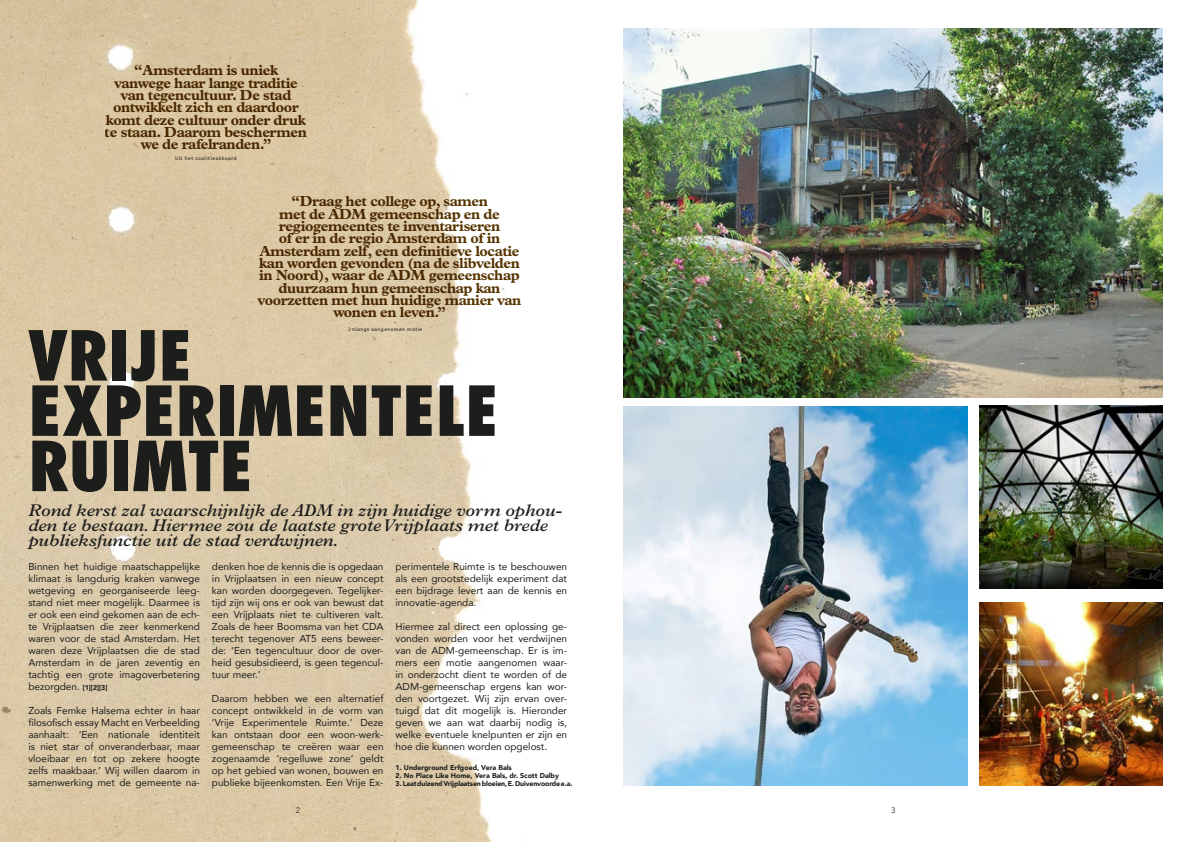
<style>
.page{position:relative;width:1191px;height:842px;background:#fff}
.page>*{position:absolute;margin:0;border:0;box-sizing:border-box;transform-origin:0 0}
.t1{font:800 condensed 67px/55.3px "Futura";color:#1d1d1b}
.t2{font:italic 600 17px/15px "Plantin";color:#1d1d1b}
.t3{font:700 14.7px/12.3px "Plantin";letter-spacing:-.03em;color:#573500;text-align:center}
.t4{font:10px/12px "Avenir";color:#1d1d1b;text-align:justify}
.t5{font:300 8px "Avenir";color:#1d1d1b}
.t6{font:900 7px "Avenir";color:#1d1d1b}
.t7{font:900 7px "Avenir";letter-spacing:-.02em;color:#1d1d1b}
.t8{font:4.9px "Ubuntu";letter-spacing:.1em;color:#1d1d1b}
.s1{font-weight:900;font-size:7px}
</style>
<div class="page">
<img style="left:0;top:0;width:505px;height:842px">
<img style="left:624px;top:28px;width:538px;height:369px">
<img style="left:624px;top:407px;width:343px;height:378px">
<img style="left:980px;top:603px;width:182px;height:182px">
<img style="left:980px;top:405px;width:182px;height:183px">
<h3 class="t3" style="left:105px;top:64px;width:204px">“Amsterdam is uniek vanwege haar lange traditie van tegencultuur. De stad ontwikkelt zich en daardoor komt deze cultuur onder druk te staan. Daarom beschermen we de rafelranden.”</h3>
<p class="t8" style="left:175px;top:155px;width:63px">Uit het coalitieakkoord</p>
<p class="t3" style="left:258px;top:195px;width:265px">“Draag het college op, samen<br>met de ADM gemeenschap en de regiogemeentes te inventariseren<br>of er in de regio Amsterdam of in<br>Amsterdam zelf, een definitieve locatie kan worden gevonden (na de slibvelden in Noord), waar de ADM gemeenschap duurzaam hun gemeenschap kan voorzetten met hun huidige manier van wonen en leven.”</p>
<p class="t8" style="left:348px;top:326px;width:76px">Onlangs aangenomen motie</p>
<h1 class="t1" style="left:28px;top:327px;width:472px">VRIJE<br>EXPERIMENTELE<br>RUIMTE</h1>
<h2 class="t2" style="left:28px;top:503px;width:535px">Rond kerst zal waarschijnlijk de ADM in zijn huidige vorm ophou&shy;den te bestaan. Hiermee zou de laatste grote Vrijplaats met brede publieksfunctie uit de stad verdwijnen.</h2>
<p class="t4" style="left:28px;top:560px;width:173px">Binnen het huidige maatschappelijke klimaat is langdurig kraken vanwege wetgeving en georganiseerde leeg&shy;stand niet meer mogelijk. Daarmee is er ook een eind gekomen aan de ech&shy;te Vrijplaatsen die zeer kenmerkend waren voor de stad Amsterdam. Het waren deze Vrijplaatsen die de stad Amsterdam in de jaren zeventig en tachtig een grote imagoverbetering bezorgden. <span class="s1">[1][2][3]</span></p>
<p class="t4" style="left:28px;top:704px;width:173px">Zoals Femke Halsema echter in haar filosofisch essay Macht en Verbeelding aanhaalt: ‘Een nationale identiteit is niet star of onveranderbaar, maar vloeibaar en tot op zekere hoogte zelfs maakbaar.’ Wij willen daarom in samenwerking met de gemeente na-</p>
<p class="t4" style="left:212px;top:560px;width:173px">denken hoe de kennis die is opgedaan in Vrijplaatsen in een nieuw concept kan worden doorgegeven. Tegelijker&shy;tijd zijn wij ons er ook van bewust dat een Vrijplaats niet te cultiveren valt.<br>Zoals de heer Boomsma van het CDA terecht tegenover AT5 eens beweer&shy;de: ‘Een tegencultuur door de over&shy;heid gesubsidieerd, is geen tegencul&shy;tuur meer.’</p>
<p class="t4" style="left:212px;top:692px;width:173px">Daarom hebben we een alternatief concept ontwikkeld in de vorm van ‘Vrije Experimentele Ruimte.’ Deze kan ontstaan door een woon-werk&shy;gemeenschap te creëren waar een zogenaamde ‘regelluwe zone’ geldt op het gebied van wonen, bouwen en publieke bijeenkomsten. Een Vrije Ex-</p>
<p class="t4" style="left:395px;top:560px;width:173px">perimentele Ruimte is te beschouwen als een grootstedelijk experiment dat een bijdrage levert aan de kennis en innovatie-agenda.</p>
<p class="t4" style="left:395px;top:620px;width:173px">Hiermee zal direct een oplossing ge&shy;vonden worden voor het verdwijnen van de ADM-gemeenschap. Er is im&shy;mers een motie aangenomen waar&shy;in onderzocht dient te worden of de ADM-gemeenschap ergens kan wor&shy;den voortgezet. Wij zijn ervan over&shy;tuigd dat dit mogelijk is. Hieronder geven we aan wat daarbij nodig is, welke eventuele knelpunten er zijn en hoe die kunnen worden opgelost.</p>
<p class="t6" style="left:395px;top:761px;width:118px">1. Underground Erfgoed, Vera Bals</p>
<p class="t6" style="left:395px;top:769px;width:165px">2. No Place Like Home, Vera Bals, dr. Scott Dalby</p>
<p class="t7" style="left:395px;top:778px;width:178px">3. Laat duizend Vrijplaatsen bloeien, E. Duivenvoorde e.a.</p>
<p class="t5" style="left:296px;top:806px;width:6px">2</p>
<p class="t5" style="left:891px;top:806px;width:6px">3</p>
</div>
